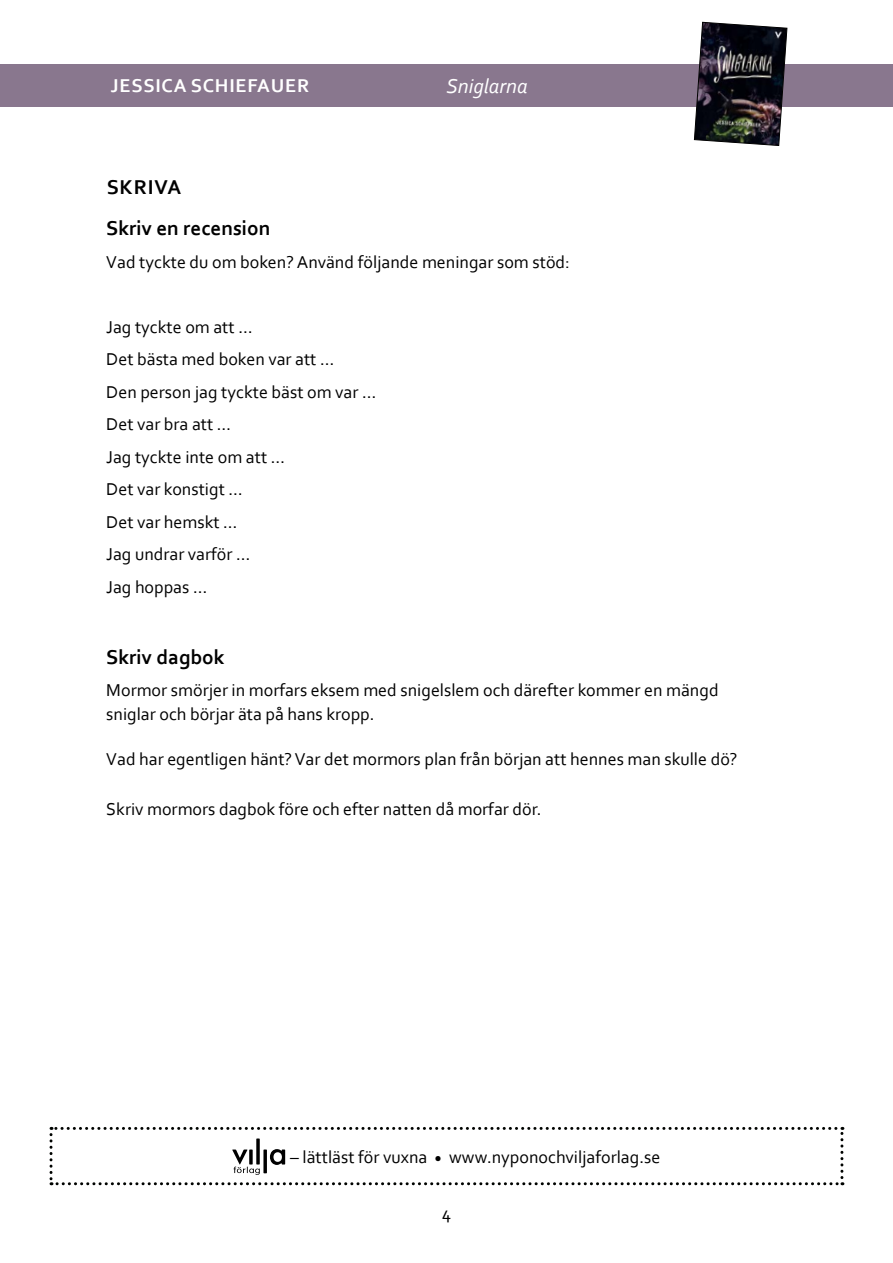
<style>
.page{position:relative;width:893px;height:1263px;background:#fff}
.page>*{position:absolute;margin:0;border:0;box-sizing:border-box;transform-origin:0 0}
.t1{font:700 21px/41px "Corbel";color:#000}
.t2{font:italic 21px "Corbel";color:#fff}
.t3{font:700 19.5px "Corbel";letter-spacing:.04em;color:#fff}
.t4{font:18px/32.5px "Corbel";color:#000}
</style>
<div class="page">
<div style="left:0;top:64px;width:893px;height:42px;background:#89778e"></div>
<img style="left:694px;top:22px;width:93px;height:124px">
<svg style="left:50px;top:1127px;width:793px;height:58px"></svg>
<p class="t3" style="left:111px;top:74px;width:200px">JESSICA SCHIEFAUER</p>
<p class="t2" style="left:446px;top:73px;width:83px">Sniglarna</p>
<p class="t1" style="left:106px;top:166px;width:166px">SKRIVA<br>Skriv en recension</p>
<p class="t4" style="left:106px;top:245px;width:465px">Vad tyckte du om boken? Använd följande meningar som stöd:</p>
<p class="t4" style="left:106px;top:310px;width:271px">Jag tyckte om att …<br>Det bästa med boken var att …<br>Den person jag tyckte bäst om var …<br>Det var bra att …<br>Jag tyckte inte om att …<br>Det var konstigt …<br>Det var hemskt …<br>Jag undrar varför …<br>Jag hoppas …</p>
<p class="t1" style="left:106px;top:636px;width:120px">Skriv dagbok</p>
<p class="t4" style="left:106px;top:678px;width:614px;line-height:24px">Mormor smörjer in morfars eksem med snigelslem och därefter kommer en mängd sniglar och börjar äta på hans kropp.</p>
<p class="t4" style="left:106px;top:743px;width:633px">Vad har egentligen hänt? Var det mormors plan från början att hennes man skulle dö?</p>
<p class="t4" style="left:106px;top:792px;width:437px">Skriv mormors dagbok före och efter natten då morfar dör.</p>
<p class="t4" style="left:290px;top:1140px;width:372px">– lättläst för vuxna <sub>•</sub> www.nyponochviljaforlag.se</p>
<p class="t4" style="left:442px;top:1196px;width:11px">4</p>
</div>
